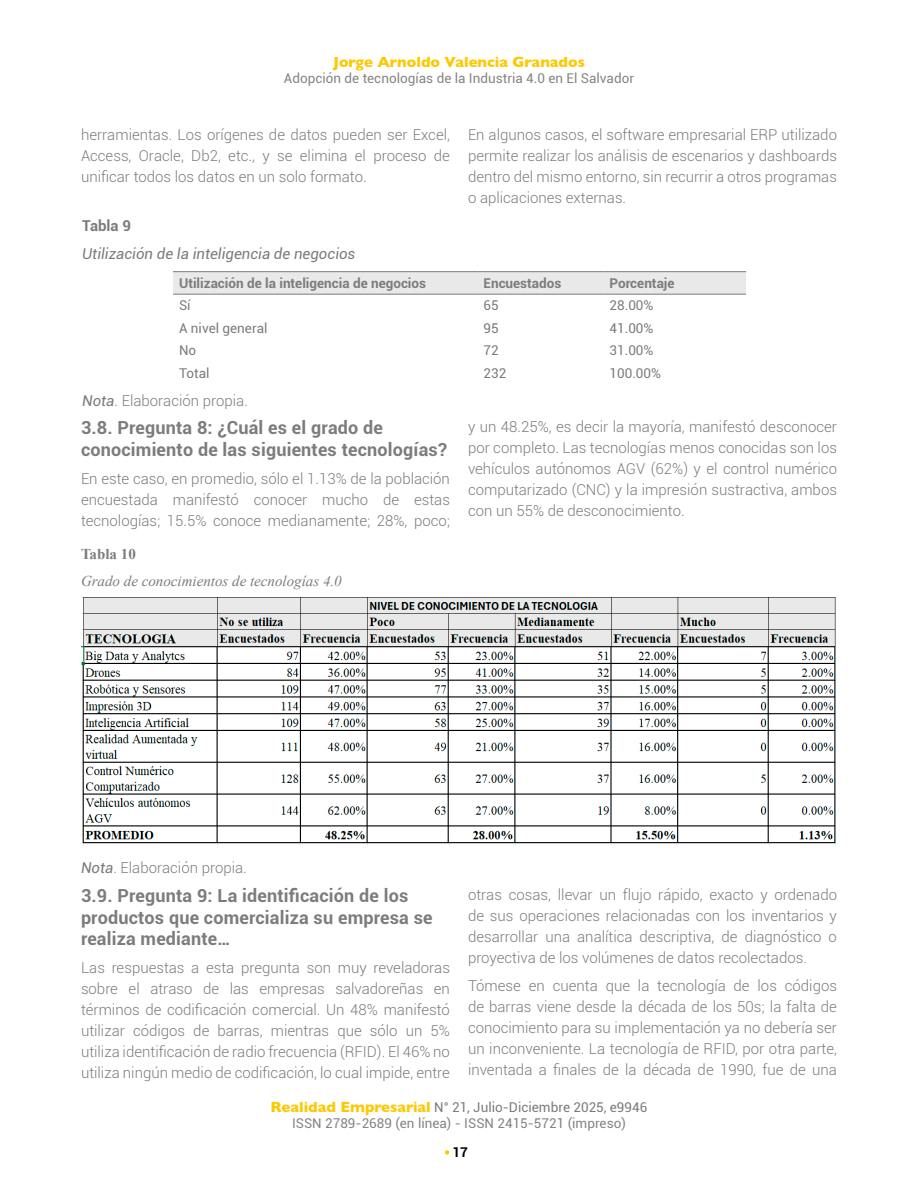
<style>
.page{position:relative;width:918px;height:1188px;background:#fff}
.page>*{position:absolute;margin:0;border:0;box-sizing:border-box;transform-origin:0 0}
.t1{font:700 18px/21.6px "Roboto";letter-spacing:.01em;color:#7b7c7e}
.t2{font:300 15px/21px "Roboto";color:#7d7c7c;text-align:justify}
.t3{font:italic 15px "Roboto";color:#7d7c7c}
.t4{font:italic 15px "Times New Roman";color:#7d7c7c}
.t5{font:700 15px "Gill Sans";color:#fec800}
.t6{font:700 15px "Times New Roman";color:#7d7c7c}
.t7{font:700 15px "Roboto";color:#7d7c7c}
.t8{font:13.5px/16.2px "Roboto";color:#858582;text-align:center}
.t9{font:700 13.5px "Roboto";color:#7d7c7c}
.t10{font:13.5px "Roboto";color:#7d7c7c}
.t11{font:700 13.5px "Roboto";color:#000}
.s1{font-weight:400;font-style:italic}
.s2{font-family:"Gill Sans";font-weight:700;font-size:15px;color:#fec800}
.s3{color:#7b7c7e}
</style>
<div class="page">
<svg style="left:445px;top:1150px;width:4px;height:5px"></svg>
<svg style="left:173px;top:272px;width:573px;height:22px;background:#e6e6e6"></svg>
<hr style="left:173px;top:271px;width:305px;height:1px;background:#7d7c7c">
<hr style="left:478px;top:271px;width:126px;height:1px;background:#7d7c7c">
<hr style="left:604px;top:271px;width:142px;height:1px;background:#7d7c7c">
<hr style="left:173px;top:294px;width:305px;height:1px;background:#7d7c7c">
<hr style="left:478px;top:294px;width:126px;height:1px;background:#7d7c7c">
<hr style="left:604px;top:294px;width:142px;height:1px;background:#7d7c7c">
<img style="left:81px;top:597px;width:755px;height:248px">
<p class="t5" style="left:333px;top:50px;width:253px">Jorge Arnoldo Valencia Granados</p>
<p class="t8" style="left:284px;top:70px;width:352px">Adopción de tecnologías de la Industria 4.0 en El Salvador</p>
<p class="t2" style="left:81px;top:123px;width:371px">herramientas. Los orígenes de datos pueden ser Excel, Access, Oracle, Db2, etc., y se elimina el proceso de unificar todos los datos en un solo formato.</p>
<p class="t2" style="left:468px;top:123px;width:371px">En algunos casos, el software empresarial ERP utilizado permite realizar los análisis de escenarios y dashboards dentro del mismo entorno, sin recurrir a otros programas o aplicaciones externas.</p>
<p class="t7" style="left:82px;top:215px;width:50px">Tabla 9</p>
<p class="t3" style="left:82px;top:243px;width:275px">Utilización de la inteligencia de negocios</p>
<p class="t9" style="left:179px;top:274px;width:249px">Utilización de la inteligencia de negocios</p>
<p class="t9" style="left:484px;top:274px;width:79px">Encuestados</p>
<p class="t9" style="left:610px;top:274px;width:66px">Porcentaje</p>
<p class="t10" style="left:179px;top:296px;width:13px">Sí</p>
<p class="t10" style="left:484px;top:296px;width:17px">65</p>
<p class="t10" style="left:610px;top:296px;width:45px">28.00%</p>
<p class="t10" style="left:179px;top:319px;width:90px">A nivel general</p>
<p class="t10" style="left:484px;top:319px;width:17px">95</p>
<p class="t10" style="left:610px;top:319px;width:45px">41.00%</p>
<p class="t10" style="left:179px;top:341px;width:19px">No</p>
<p class="t10" style="left:484px;top:341px;width:17px">72</p>
<p class="t10" style="left:610px;top:341px;width:45px">31.00%</p>
<p class="t10" style="left:179px;top:364px;width:32px">Total</p>
<p class="t10" style="left:484px;top:364px;width:24px">232</p>
<p class="t10" style="left:610px;top:364px;width:53px">100.00%</p>
<p class="t2" style="left:82px;top:390px;width:167px"><span class="s1">Nota</span>. Elaboración propia.</p>
<p class="t1" style="left:81px;top:416px;width:367px">3.8. Pregunta 8: ¿Cuál es el grado de conocimiento de las siguientes tecnologías?</p>
<p class="t2" style="left:81px;top:467px;width:371px">En este caso, en promedio, sólo el 1.13% de la población encuestada manifestó conocer mucho de estas tecnologías; 15.5% conoce medianamente; 28%, poco;</p>
<p class="t2" style="left:468px;top:416px;width:371px">y un 48.25%, es decir la mayoría, manifestó desconocer por completo. Las tecnologías menos conocidas son los vehículos autónomos AGV (62%) y el control numérico computarizado (CNC) y la impresión sustractiva, ambos con un 55% de desconocimiento.</p>
<p class="t6" style="left:81px;top:543px;width:56px">Tabla 10</p>
<p class="t4" style="left:81px;top:571px;width:262px">Grado de conocimientos de tecnologías 4.0</p>
<p class="t2" style="left:81px;top:856px;width:167px"><span class="s1">Nota</span>. Elaboración propia.</p>
<p class="t1" style="left:81px;top:884px;width:353px">3.9. Pregunta 9: La identificación de los productos que comercializa su empresa se realiza mediante…</p>
<p class="t2" style="left:81px;top:957px;width:371px">Las respuestas a esta pregunta son muy reveladoras sobre el atraso de las empresas salvadoreñas en términos de codificación comercial. Un 48% manifestó utilizar códigos de barras, mientras que sólo un 5% utiliza identificación de radio frecuencia (RFID). El 46% no utiliza ningún medio de codificación, lo cual impide, entre</p>
<p class="t2" style="left:468px;top:884px;width:371px">otras cosas, llevar un flujo rápido, exacto y ordenado de sus operaciones relacionadas con los inventarios y desarrollar una analítica descriptiva, de diagnóstico o proyectiva de los volúmenes de datos recolectados.</p>
<p class="t2" style="left:468px;top:974px;width:371px">Tómese en cuenta que la tecnología de los códigos de barras viene desde la década de los 50s; la falta de conocimiento para su implementación ya no debería ser un inconveniente. La tecnología de RFID, por otra parte, inventada a finales de la década de 1990, fue de una</p>
<p class="t8" style="left:271px;top:1098px;width:378px"><span class="s2">Realidad Empresarial</span> <span class="s3">N° 21, Julio-Diciembre 2025, e9946<br></span>ISSN 2789-2689 (en línea) - ISSN 2415-5721 (impreso)</p>
<p class="t11" style="left:453px;top:1143px;width:17px">17</p>
</div>
